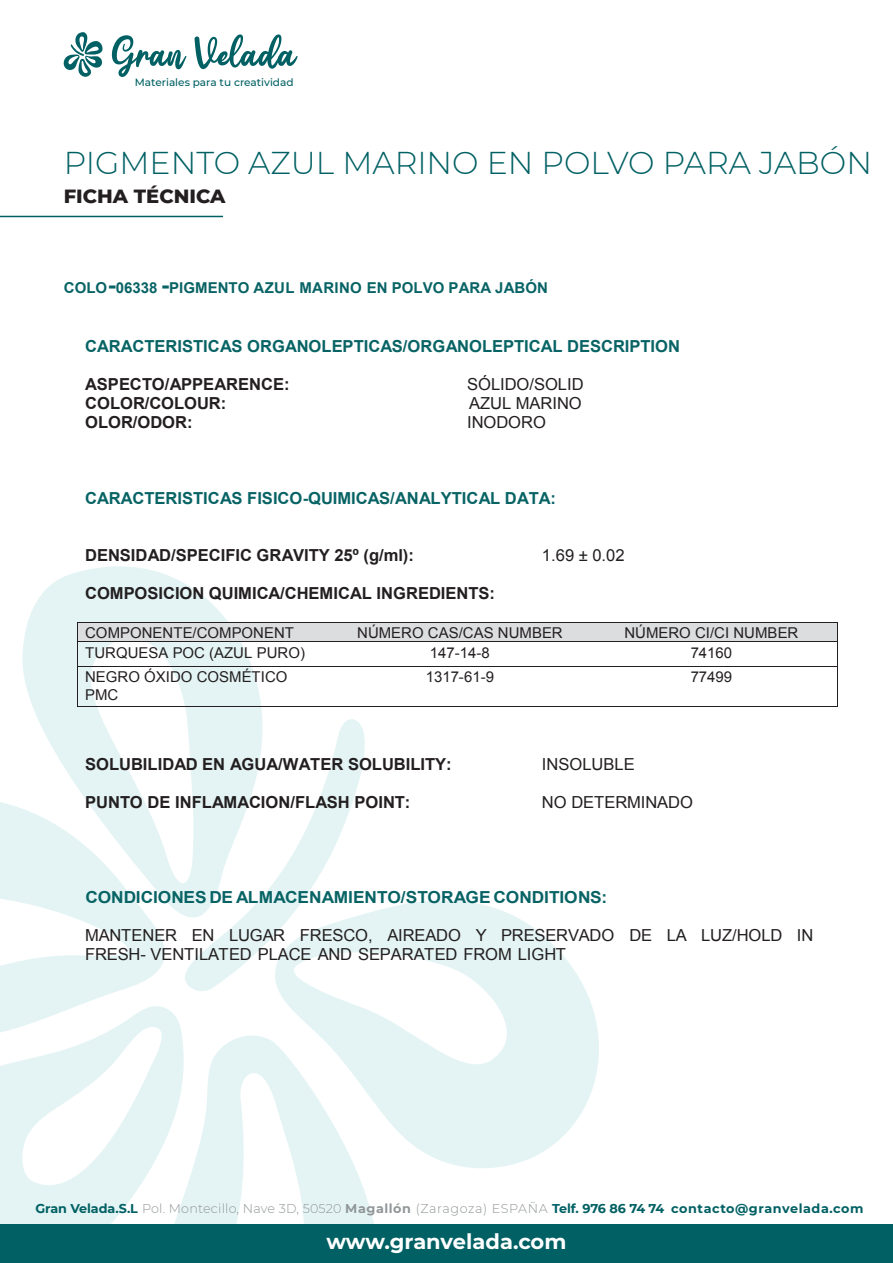
<style>
.page{position:relative;width:893px;height:1263px;background:#fff}
.page>*{position:absolute;margin:0;border:0;box-sizing:border-box;transform-origin:0 0}
.t1{font:300 31.5px "Montserrat";color:#006063}
.t2{font:700 21px "Montserrat";color:#fff}
.t3{font:800 19.5px "Montserrat";color:#231f20}
.t4{font:700 16.5px "Arial";letter-spacing:-.005em;color:#231f20}
.t5{font:16.5px/18.9px "Arial";letter-spacing:-.005em;color:#231f20}
.t6{font:700 16.5px "Arial";color:#086365}
.t7{font:700 16.5px "Arial";color:#086365;scale:1.05 1}
.t8{font:15px/18px "Arial";color:#231f20}
.t9{font:700 15px "Arial";letter-spacing:.005em;color:#086365}
.t10{font:700 12.75px "Montserrat";letter-spacing:.035em;color:#006063}
.t11{font:500 10.5px "Montserrat";color:#006063}
.s1{font-size:24px}
.s2{font-weight:300;color:#919698}
.s3{color:#919698}
</style>
<div class="page">
<svg style="left:0;top:802px;width:165px;height:199px"></svg>
<svg style="left:282px;top:900px;width:317px;height:268px;fill:#e4f4f4"></svg>
<svg style="left:20px;top:566px;width:245px;height:383px;fill:#e4f4f4"></svg>
<svg style="left:0;top:1001px;width:180px;height:223px;fill:#e4f4f4"></svg>
<svg style="left:155px;top:1027px;width:232px;height:197px;fill:#e4f4f4"></svg>
<svg style="left:184px;top:714px;width:182px;height:282px"></svg>
<svg style="left:112px;top:35px;width:74px;height:42px"></svg>
<svg style="left:195px;top:34px;width:103px;height:35px"></svg>
<svg style="left:63px;top:32px;width:40px;height:45px"></svg>
<div style="left:0;top:1224px;width:893px;height:39px;background:#006063"></div>
<hr style="left:0;top:216px;width:223px;height:1px;background:#006063">
<div style="left:77px;top:623px;width:257px;height:18px;background:#dcdddf"></div>
<div style="left:334px;top:623px;width:252px;height:18px;background:#dcdddf"></div>
<div style="left:586px;top:623px;width:251px;height:18px;background:#dcdddf"></div>
<hr style="left:77px;top:622px;width:258px;height:1px;background:#231f20">
<hr style="left:335px;top:622px;width:251px;height:1px;background:#231f20">
<hr style="left:587px;top:622px;width:250px;height:1px;background:#231f20">
<hr style="left:77px;top:641px;width:258px;height:1px;background:#231f20">
<hr style="left:335px;top:641px;width:251px;height:1px;background:#231f20">
<hr style="left:587px;top:641px;width:250px;height:1px;background:#231f20">
<svg style="left:77px;top:623px;width:1px;height:43px"></svg>
<hr style="left:77px;top:666px;width:258px;height:1px;background:#231f20">
<hr style="left:335px;top:666px;width:251px;height:1px;background:#231f20">
<hr style="left:587px;top:666px;width:250px;height:1px;background:#231f20">
<svg style="left:837px;top:622px;width:1px;height:44px"></svg>
<hr style="left:77px;top:666px;width:1px;height:41px;background:#231f20">
<hr style="left:77px;top:707px;width:258px;height:1px;background:#231f20">
<hr style="left:334px;top:707px;width:252px;height:1px;background:#231f20">
<hr style="left:586px;top:707px;width:251px;height:1px;background:#231f20">
<hr style="left:837px;top:666px;width:1px;height:41px;background:#231f20">
<p class="t11" style="left:135px;top:75px;width:160px">Materiales para tu creatividad</p>
<h1 class="t1" style="left:64px;top:142px;width:810px">PIGMENTO AZUL MARINO EN POLVO PARA JABÓN</h1>
<p class="t3" style="left:64px;top:182px;width:163px">FICHA TÉCNICA</p>
<p class="t9" style="left:64px;top:277px;width:486px">COLO<span class="s1">-</span>06338 <span class="s1">-</span>PIGMENTO AZUL MARINO EN POLVO PARA JABÓN</p>
<p class="t6" style="left:85px;top:335px;width:596px">CARACTERISTICAS ORGANOLEPTICAS/ORGANOLEPTICAL DESCRIPTION</p>
<p class="t4" style="left:85px;top:374px;width:206px">ASPECTO/APPEARENCE:</p>
<p class="t5" style="left:467px;top:375px;width:118px">SÓLIDO/SOLID</p>
<p class="t4" style="left:85px;top:393px;width:143px">COLOR/COLOUR:</p>
<p class="t5" style="left:469px;top:394px;width:114px">AZUL MARINO</p>
<p class="t4" style="left:85px;top:411px;width:109px">OLOR/ODOR:</p>
<p class="t5" style="left:467px;top:413px;width:80px">INODORO</p>
<p class="t6" style="left:85px;top:487px;width:472px">CARACTERISTICAS FISICO-QUIMICAS/ANALYTICAL DATA:</p>
<p class="t4" style="left:85px;top:544px;width:330px">DENSIDAD/SPECIFIC GRAVITY 25º (g/ml):</p>
<p class="t5" style="left:542px;top:546px;width:84px">1.69 ± 0.02</p>
<p class="t4" style="left:85px;top:582px;width:411px">COMPOSICION QUIMICA/CHEMICAL INGREDIENTS:</p>
<p class="t8" style="left:85px;top:624px;width:210px">COMPONENTE/COMPONENT</p>
<p class="t8" style="left:357px;top:624px;width:207px">NÚMERO CAS/CAS NUMBER</p>
<p class="t8" style="left:624px;top:624px;width:175px">NÚMERO CI/CI NUMBER</p>
<p class="t8" style="left:85px;top:643px;width:221px">TURQUESA POC (AZUL PURO)</p>
<p class="t8" style="left:430px;top:643px;width:61px">147-14-8</p>
<p class="t8" style="left:691px;top:643px;width:43px">74160</p>
<p class="t8" style="left:85px;top:668px;width:204px">NEGRO ÓXIDO COSMÉTICO<br>PMC</p>
<p class="t8" style="left:426px;top:668px;width:70px">1317-61-9</p>
<p class="t8" style="left:691px;top:668px;width:43px">77499</p>
<p class="t4" style="left:85px;top:753px;width:368px">SOLUBILIDAD EN AGUA/WATER SOLUBILITY:</p>
<p class="t5" style="left:542px;top:755px;width:94px">INSOLUBLE</p>
<p class="t4" style="left:85px;top:791px;width:327px">PUNTO DE INFLAMACION/FLASH POINT:</p>
<p class="t5" style="left:542px;top:793px;width:153px">NO DETERMINADO</p>
<p class="t7" style="left:85px;top:886px;width:499px">CONDICIONES DE ALMACENAMIENTO/STORAGE CONDITIONS:</p>
<p class="t5" style="left:85px;top:926px;width:730px">MANTENER EN LUGAR FRESCO, AIREADO Y PRESERVADO DE LA LUZ/HOLD IN<br>FRESH- VENTILATED PLACE AND SEPARATED FROM LIGHT</p>
<p class="t10" style="left:35px;top:1200px;width:830px">Gran Velada.S.L <span class="s2">Pol. Montecillo, Nave 3D, 50520</span> <span class="s3">Magallón</span> <span class="s2">(Zaragoza) ESPAÑA</span> Telf. 976 86 74 74 contacto@granvelada.com</p>
<p class="t2" style="left:327px;top:1226px;width:241px">www.granvelada.com</p>
</div>
